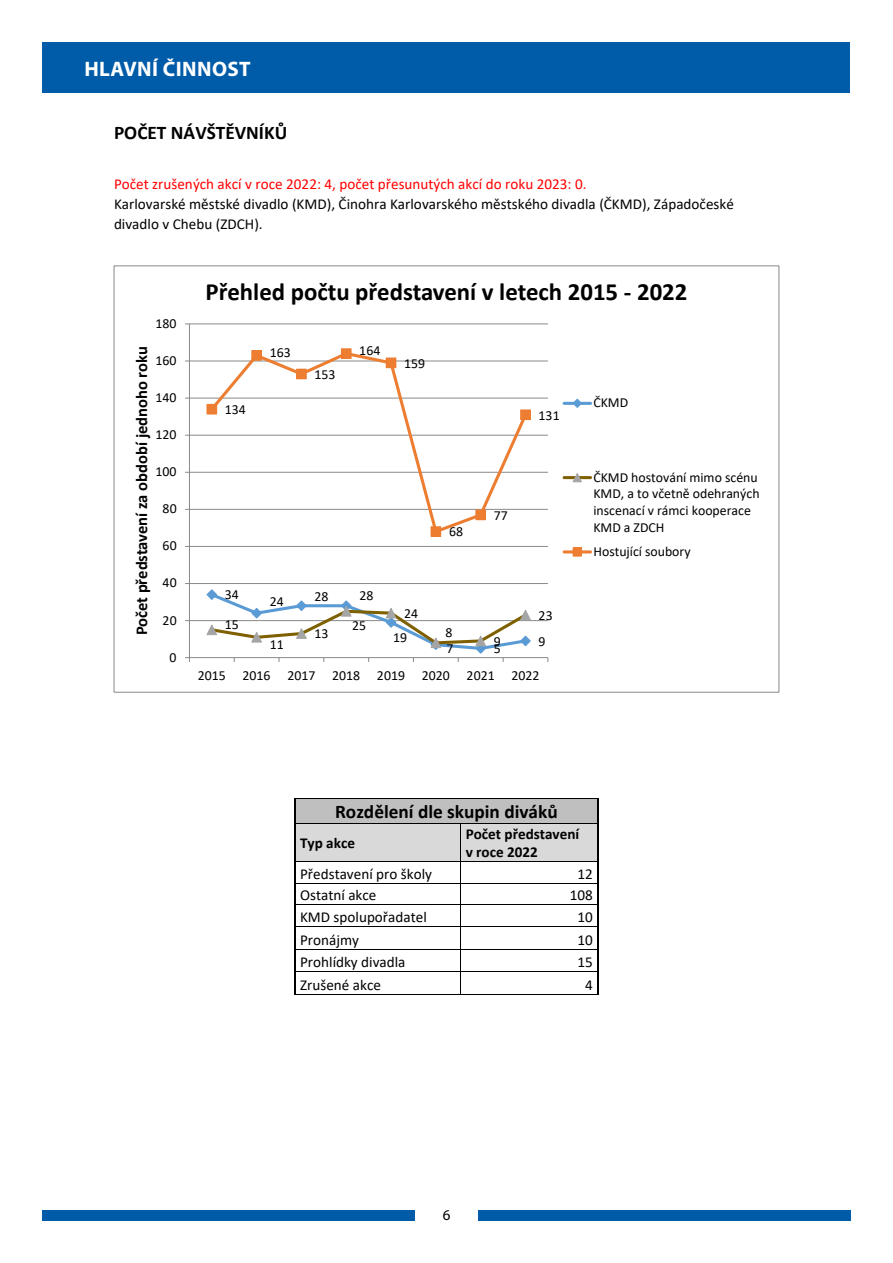
<style>
.page{position:relative;width:893px;height:1263px;background:#fff}
.page>*{position:absolute;margin:0;border:0;box-sizing:border-box;transform-origin:0 0}
.t1{font:700 24.9px "Calibri";color:#000}
.t2{font:700 21px "Myriad Pro";letter-spacing:.02em;color:#fff}
.t3{font:700 19.35px "Calibri";color:#000}
.t4{font:700 16.65px "Calibri";color:#000}
.t5{font:15.15px/20.1px "Calibri";color:#000}
.t6{font:15.15px "Calibri";color:#f00}
.t7{font:700 15.15px/18.5px "Calibri";color:#000}
.t8{font:15px "Myriad Pro";color:#000}
.t9{font:13.8px/16.8px "Calibri";color:#000}
</style>
<div class="page">
<div style="left:43px;top:43px;width:807px;height:50px;background:#005ba8"></div>
<div style="left:43px;top:1210px;width:372px;height:10px;background:#005ba8"></div>
<div style="left:478px;top:1210px;width:372px;height:10px;background:#005ba8"></div>
<hr style="left:296px;top:799px;width:4px;height:24px;background:#bfbfbf">
<hr style="left:593px;top:799px;width:4px;height:24px;background:#bfbfbf">
<div style="left:300px;top:799px;width:293px;height:24px;background:#bfbfbf"></div>
<hr style="left:296px;top:798px;width:301px;height:1px;background:#000">
<div style="left:296px;top:824px;width:164px;height:9px;background:#d9d9d9"></div>
<hr style="left:296px;top:833px;width:4px;height:19px;background:#d9d9d9">
<hr style="left:456px;top:833px;width:4px;height:19px;background:#d9d9d9">
<div style="left:296px;top:852px;width:164px;height:9px;background:#d9d9d9"></div>
<div style="left:300px;top:833px;width:156px;height:19px;background:#d9d9d9"></div>
<div style="left:461px;top:824px;width:5px;height:37px;background:#d9d9d9"></div>
<hr style="left:593px;top:824px;width:4px;height:37px;background:#d9d9d9">
<div style="left:466px;top:824px;width:127px;height:19px;background:#d9d9d9"></div>
<div style="left:466px;top:843px;width:127px;height:18px;background:#d9d9d9"></div>
<svg style="left:295px;top:798px;width:1px;height:26px"></svg>
<hr style="left:296px;top:823px;width:164px;height:1px;background:#000">
<hr style="left:462px;top:823px;width:135px;height:1px;background:#000">
<svg style="left:597px;top:798px;width:1px;height:26px"></svg>
<hr style="left:295px;top:824px;width:1px;height:37px;background:#000">
<hr style="left:460px;top:824px;width:1px;height:37px;background:#000">
<hr style="left:597px;top:824px;width:1px;height:37px;background:#000">
<hr style="left:296px;top:861px;width:164px;height:1px;background:#000">
<hr style="left:461px;top:861px;width:136px;height:1px;background:#000">
<hr style="left:296px;top:883px;width:164px;height:1px;background:#000">
<hr style="left:461px;top:883px;width:136px;height:1px;background:#000">
<hr style="left:296px;top:904px;width:164px;height:1px;background:#000">
<hr style="left:461px;top:904px;width:136px;height:1px;background:#000">
<hr style="left:296px;top:926px;width:164px;height:1px;background:#000">
<hr style="left:461px;top:926px;width:136px;height:1px;background:#000">
<hr style="left:296px;top:949px;width:164px;height:1px;background:#000">
<hr style="left:461px;top:949px;width:136px;height:1px;background:#000">
<hr style="left:296px;top:971px;width:164px;height:1px;background:#000">
<hr style="left:461px;top:971px;width:136px;height:1px;background:#000">
<svg style="left:295px;top:861px;width:1px;height:133px"></svg>
<hr style="left:295px;top:994px;width:165px;height:1px;background:#000">
<svg style="left:460px;top:861px;width:1px;height:134px"></svg>
<hr style="left:461px;top:994px;width:136px;height:1px;background:#000">
<svg style="left:597px;top:861px;width:1px;height:134px"></svg>
<hr style="left:189px;top:620px;width:359px;height:1px;background:#898989">
<hr style="left:189px;top:583px;width:359px;height:1px;background:#898989">
<hr style="left:189px;top:546px;width:359px;height:1px;background:#898989">
<hr style="left:189px;top:509px;width:359px;height:1px;background:#898989">
<hr style="left:189px;top:472px;width:359px;height:1px;background:#898989">
<hr style="left:189px;top:435px;width:359px;height:1px;background:#898989">
<hr style="left:189px;top:398px;width:359px;height:1px;background:#898989">
<hr style="left:189px;top:361px;width:359px;height:1px;background:#898989">
<hr style="left:189px;top:324px;width:359px;height:1px;background:#898989">
<hr style="left:189px;top:324px;width:1px;height:334px;background:#898989">
<hr style="left:189px;top:657px;width:359px;height:1px;background:#898989">
<svg style="left:185px;top:657px;width:5px;height:5px"></svg>
<svg style="left:206px;top:589px;width:325px;height:73px"></svg>
<svg style="left:208px;top:350px;width:322px;height:186px"></svg>
<div style="left:207px;top:404px;width:10px;height:10px;background:#ed7d31"></div>
<div style="left:252px;top:351px;width:9px;height:9px;background:#ed7d31"></div>
<div style="left:251px;top:350px;width:11px;height:11px;border:1px solid #ed7d31"></div>
<div style="left:297px;top:369px;width:9px;height:10px;background:#ed7d31"></div>
<div style="left:296px;top:369px;width:11px;height:10px;border:1px solid #ed7d31"></div>
<div style="left:341px;top:349px;width:10px;height:9px;background:#ed7d31"></div>
<div style="left:341px;top:348px;width:10px;height:11px;border:1px solid #ed7d31"></div>
<div style="left:386px;top:358px;width:10px;height:10px;background:#ed7d31"></div>
<div style="left:431px;top:527px;width:10px;height:9px;background:#ed7d31"></div>
<div style="left:431px;top:526px;width:10px;height:11px;border:1px solid #ed7d31"></div>
<div style="left:476px;top:510px;width:9px;height:10px;background:#ed7d31"></div>
<div style="left:475px;top:510px;width:11px;height:10px;border:1px solid #ed7d31"></div>
<div style="left:521px;top:410px;width:9px;height:10px;background:#ed7d31"></div>
<div style="left:520px;top:410px;width:11px;height:10px;border:1px solid #ed7d31"></div>
<hr style="left:564px;top:402px;width:27px;height:3px;background:#5b9bd5">
<svg style="left:572px;top:398px;width:10px;height:10px"></svg>
<hr style="left:564px;top:476px;width:27px;height:3px;background:#7f6000">
<svg style="left:572px;top:473px;width:10px;height:9px"></svg>
<hr style="left:564px;top:550px;width:27px;height:3px;background:#ed7d31">
<div style="left:573px;top:548px;width:8px;height:8px;background:#ed7d31"></div>
<div style="left:573px;top:547px;width:9px;height:9px;border:1px solid #ed7d31"></div>
<h2 class="t2" style="left:84px;top:55px;width:168px">HLAVNÍ ČINNOST</h2>
<h3 class="t3" style="left:114px;top:118px;width:175px">POČET NÁVŠTĚVNÍKŮ</h3>
<p class="t6" style="left:114px;top:174px;width:474px">Počet zrušených akcí v roce 2022: 4, počet přesunutých akcí do roku 2023: 0.</p>
<p class="t5" style="left:114px;top:194px;width:621px">Karlovarské městské divadlo (KMD), Činohra Karlovarského městského divadla (ČKMD), Západočeské divadlo v Chebu (ZDCH).</p>
<p class="t9" style="left:156px;top:314px;width:23px">180</p>
<p class="t4" style="left:130px;top:635px;width:291px;rotate:-90deg">Počet představení za období jednoho roku</p>
<p class="t9" style="left:156px;top:352px;width:23px">160</p>
<p class="t9" style="left:156px;top:389px;width:23px">140</p>
<p class="t9" style="left:156px;top:426px;width:23px">120</p>
<p class="t9" style="left:156px;top:463px;width:23px">100</p>
<p class="t9" style="left:163px;top:500px;width:16px">80</p>
<p class="t9" style="left:163px;top:537px;width:16px">60</p>
<p class="t9" style="left:163px;top:574px;width:16px">40</p>
<p class="t9" style="left:163px;top:611px;width:16px">20</p>
<p class="t9" style="left:170px;top:648px;width:9px">0</p>
<h1 class="t1" style="left:206px;top:274px;width:483px">Přehled počtu představení v letech 2015 - 2022</h1>
<p class="t9" style="left:225px;top:401px;width:23px">134</p>
<p class="t9" style="left:270px;top:343px;width:23px">163</p>
<p class="t9" style="left:314px;top:365px;width:23px">153</p>
<p class="t9" style="left:359px;top:341px;width:23px">164</p>
<p class="t9" style="left:404px;top:354px;width:23px">159</p>
<p class="t9" style="left:539px;top:406px;width:23px">131</p>
<p class="t9" style="left:225px;top:586px;width:16px">34</p>
<p class="t9" style="left:225px;top:615px;width:16px">15</p>
<p class="t9" style="left:270px;top:592px;width:16px">24</p>
<p class="t9" style="left:270px;top:636px;width:16px">11</p>
<p class="t9" style="left:315px;top:587px;width:16px">28</p>
<p class="t9" style="left:359px;top:586px;width:16px">28</p>
<p class="t9" style="left:315px;top:625px;width:16px">13</p>
<p class="t9" style="left:352px;top:616px;width:16px">25</p>
<p class="t9" style="left:404px;top:605px;width:16px">24</p>
<p class="t9" style="left:393px;top:628px;width:16px">19</p>
<p class="t9" style="left:449px;top:523px;width:16px">68</p>
<p class="t9" style="left:494px;top:506px;width:16px">77</p>
<p class="t9" style="left:445px;top:623px;width:9px">8</p>
<p class="t9" style="left:494px;top:632px;width:9px">9</p>
<p class="t9" style="left:447px;top:640px;width:9px">7</p>
<p class="t9" style="left:494px;top:640px;width:9px">5</p>
<p class="t9" style="left:539px;top:606px;width:16px">23</p>
<p class="t9" style="left:539px;top:632px;width:9px">9</p>
<p class="t9" style="left:198px;top:666px;width:343px">2015 2016 2017 2018 2019 2020 2021 2022</p>
<p class="t9" style="left:593px;top:394px;width:36px">ČKMD</p>
<p class="t9" style="left:593px;top:468px;width:168px">ČKMD hostování mimo scénu<br>KMD, a to včetně odehraných inscenací v rámci kooperace<br>KMD a ZDCH</p>
<p class="t9" style="left:593px;top:543px;width:99px">Hostující soubory</p>
<h3 class="t3" style="left:335px;top:797px;width:224px">Rozdělení dle skupin diváků</h3>
<p class="t7" style="left:300px;top:833px;width:56px">Typ akce</p>
<p class="t7" style="left:466px;top:824px;width:115px">Počet představení v roce 2022</p>
<p class="t5" style="left:300px;top:863px;width:134px">Představení pro školy</p>
<p class="t5" style="left:578px;top:863px;width:17px">12</p>
<p class="t5" style="left:300px;top:884px;width:78px">Ostatní akce</p>
<p class="t5" style="left:570px;top:884px;width:25px">108</p>
<p class="t5" style="left:300px;top:907px;width:128px">KMD spolupořadatel</p>
<p class="t5" style="left:578px;top:907px;width:17px">10</p>
<p class="t5" style="left:300px;top:929px;width:60px">Pronájmy</p>
<p class="t5" style="left:578px;top:929px;width:17px">10</p>
<p class="t5" style="left:300px;top:952px;width:107px">Prohlídky divadla</p>
<p class="t5" style="left:578px;top:952px;width:17px">15</p>
<p class="t5" style="left:300px;top:974px;width:82px">Zrušené akce</p>
<p class="t5" style="left:585px;top:974px;width:9px">4</p>
<p class="t8" style="left:443px;top:1206px;width:9px">6</p>
</div>
